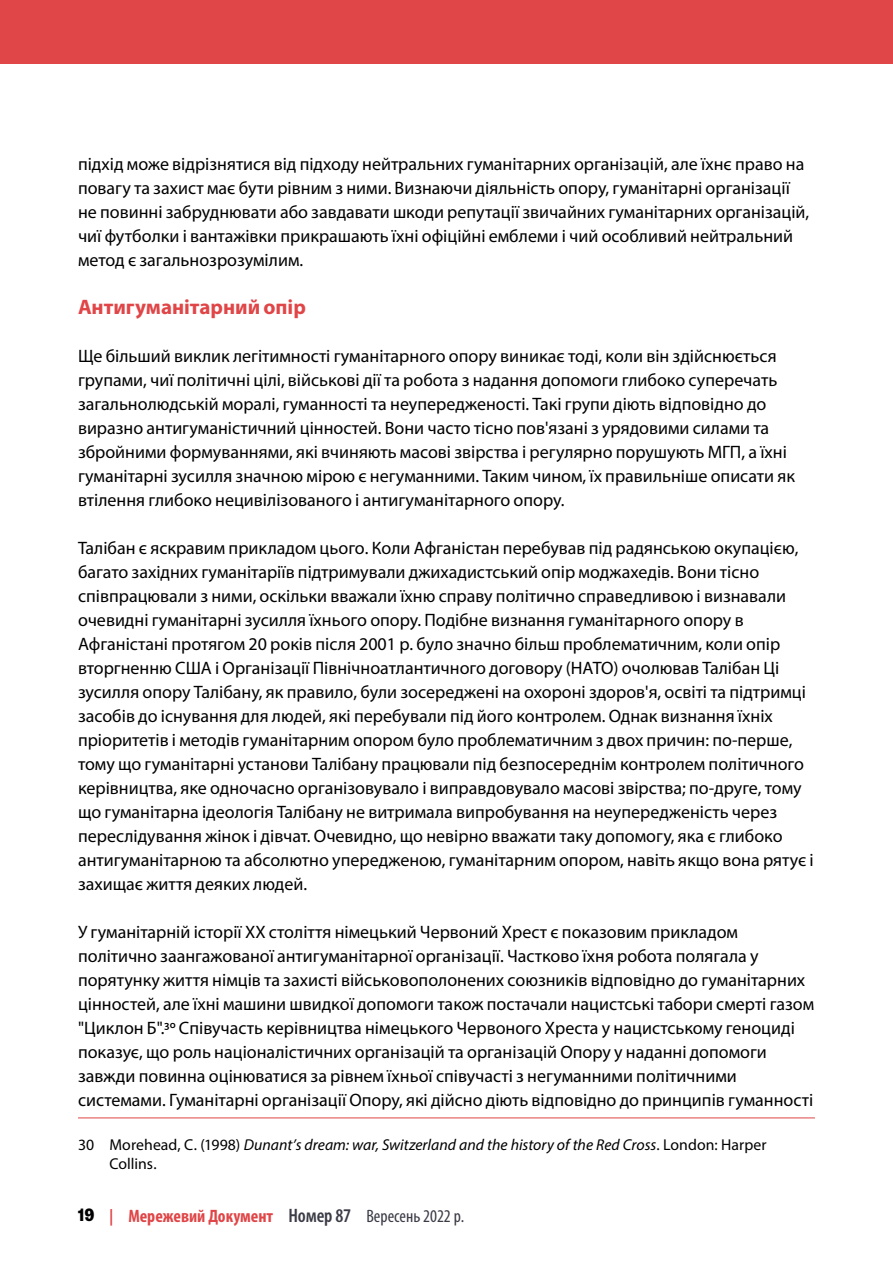
<style>
.page{position:relative;width:893px;height:1263px;background:#fff}
.page>*{position:absolute;margin:0;border:0;box-sizing:border-box;transform-origin:0 0}
.Heading_1__no_number{font:700 21px "Myriad Pro";color:#e04547}
.Body_text{font:18px/24px "Myriad Pro";color:#000}
.t1{font:700 condensed 18px "Myriad Pro";color:#e04547}
.Footnotes{font:italic 15.75px/18.9px "Myriad Pro";color:#000}
.s1{font-style:normal}
.s2{font-family:"Supria Sans";font-weight:800;color:#000}
.s3{font-family:"Supria Sans";font-weight:800}
.s4{font-weight:600;font-size:19.5px;color:#3b3b46}
.s5{font-weight:400;color:#3b3b46}
</style>
<div class="page">
<div style="left:0;top:0;width:893px;height:64px;background:#e04547"></div>
<hr style="left:78px;top:1117px;width:737px;height:1px;background:#e04547">
<p class="Body_text" style="left:78px;top:151px;width:733px">підхід може відрізнятися від підходу нейтральних гуманітарних організацій, але їхнє право на повагу та захист має бути рівним з ними. Визнаючи діяльність опору, гуманітарні організації не повинні забруднювати або завдавати шкоди репутації звичайних гуманітарних організацій, чиї футболки і вантажівки прикрашають їхні офіційні емблеми і чий особливий нейтральний метод є загальнозрозумілим.</p>
<h2 class="Heading_1__no_number" style="left:78px;top:293px;width:229px">Антигуманітарний опір</h2>
<p class="Body_text" style="left:78px;top:343px;width:718px">Ще більший виклик легітимності гуманітарного опору виникає тоді, коли він здійснюється групами, чиї політичні цілі, військові дії та робота з надання допомоги глибоко суперечать загальнолюдській моралі, гуманності та неупередженості. Такі групи діють відповідно до виразно антигуманістичний цінностей. Вони часто тісно пов'язані з урядовими силами та збройними формуваннями, які вчиняють масові звірства і регулярно порушують МГП, а їхні гуманітарні зусилля значною мірою є негуманними. Таким чином, їх правильніше описати як втілення глибоко нецивілізованого і антигуманітарного опору.</p>
<p class="Body_text" style="left:78px;top:535px;width:737px">Талібан є яскравим прикладом цього. Коли Афганістан перебував під радянською окупацією, багато західних гуманітаріїв підтримували джихадистський опір моджахедів. Вони тісно співпрацювали з ними, оскільки вважали їхню справу політично справедливою і визнавали очевидні гуманітарні зусилля їхнього опору. Подібне визнання гуманітарного опору в Афганістані протягом 20 років після 2001 р. було значно більш проблематичним, коли опір вторгненню США і Організації Північноатлантичного договору (НАТО) очолював Талібан Ці зусилля опору Талібану, як правило, були зосереджені на охороні здоров'я, освіті та підтримці засобів до існування для людей, які перебували під його контролем. Однак визнання їхніх пріоритетів і методів гуманітарним опором було проблематичним з двох причин: по-перше, тому що гуманітарні установи Талібану працювали під безпосереднім контролем політичного керівництва, яке одночасно організовувало і виправдовувало масові звірства; по-друге, тому що гуманітарна ідеологія Талібану не витримала випробування на неупередженість через переслідування жінок і дівчат. Очевидно, що невірно вважати таку допомогу, яка є глибоко антигуманітарною та абсолютно упередженою, гуманітарним опором, навіть якщо вона рятує і захищає життя деяких людей.</p>
<p class="Body_text" style="left:78px;top:919px;width:738px">У гуманітарній історії ХХ століття німецький Червоний Хрест є показовим прикладом політично заангажованої антигуманітарної організації. Частково їхня робота полягала у порятунку життя німців та захисті військовополонених союзників відповідно до гуманітарних цінностей, але їхні машини швидкої допомоги також постачали нацистські табори смерті газом "Циклон Б".<sup>30</sup> Співучасть керівництва німецького Червоного Хреста у нацистському геноциді показує, що роль націоналістичних організацій та організацій Опору у наданні допомоги завжди повинна оцінюватися за рівнем їхньої співучасті з негуманними політичними системами. Гуманітарні організації Опору, які дійсно діють відповідно до принципів гуманності</p>
<p class="Footnotes" style="left:110px;top:1135px;width:659px;text-indent:-32px"><span class="s1">30 Morehead, C. (1998)</span> Dunant’s dream: war, Switzerland and the history of the Red Cross<span class="s1">. London: Harper<br>Collins.</span></p>
<p class="t1" style="left:78px;top:1205px;width:388px"><span class="s2">19</span> <span class="s3">|</span> Мережевий Документ <span class="s4">Номер 87</span> <span class="s5">Вересень 2022 р.</span></p>
</div>
